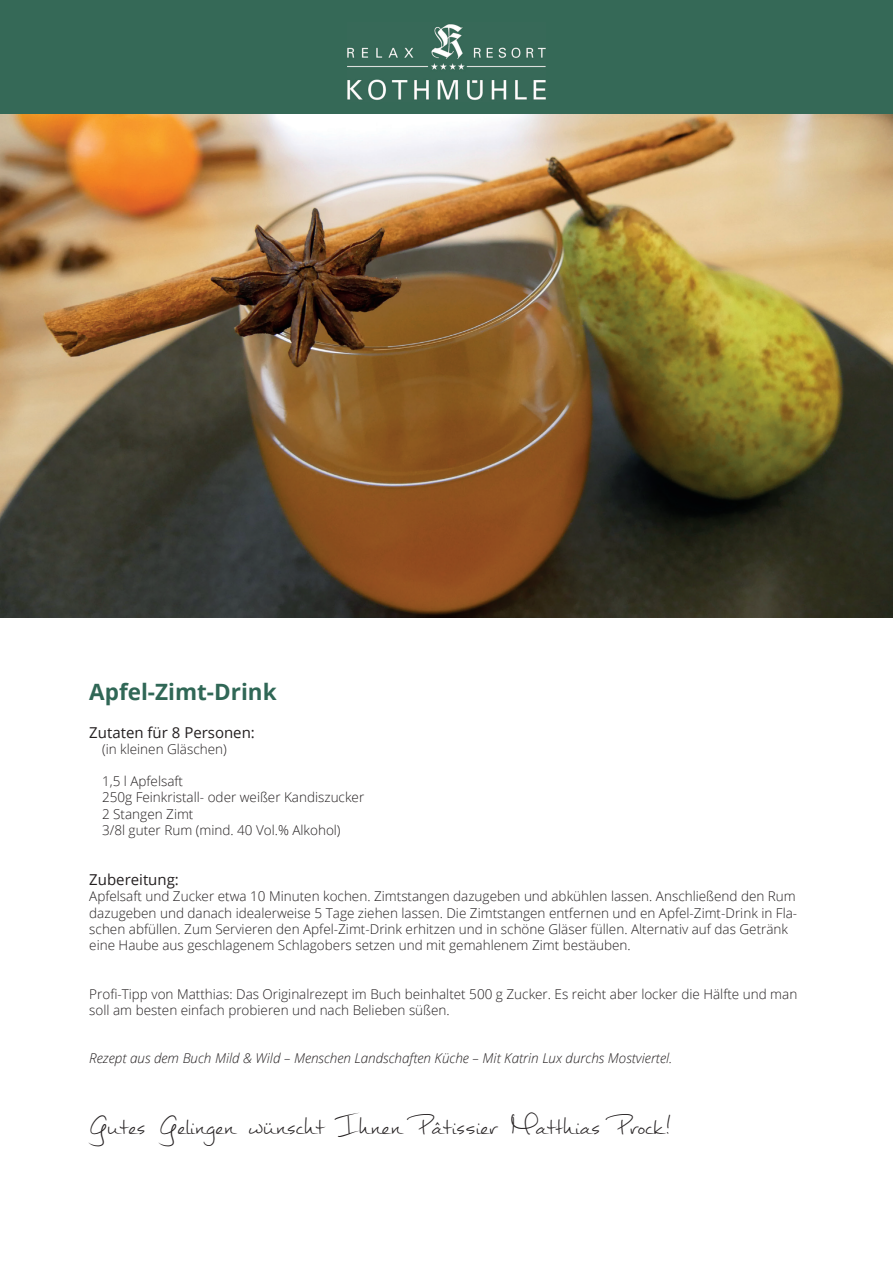
<style>
.page{position:relative;width:893px;height:1263px;background:#fff}
.page>*{position:absolute;margin:0;border:0;box-sizing:border-box;transform-origin:0 0}
.t1{font:45px "Mathilde";color:#231f20}
.t2{font:700 22.5px "Open Sans";color:#306756}
.t3{font:15px "Open Sans";color:#231f20}
.t4{font:300 13.5px/16.2px "Open Sans";color:#231f20}
.t5{font:italic 300 13.5px "Open Sans";color:#231f20}
</style>
<div class="page">
<div style="left:0;top:0;width:893px;height:116px;background:#356957"></div>
<img style="left:347px;top:24px;width:199px;height:76px">
<img style="left:0;top:115px;width:893px;height:502px">
<h2 class="t2" style="left:89px;top:676px;width:189px">Apfel-Zimt-Drink</h2>
<p class="t3" style="left:89px;top:722px;width:167px">Zutaten für 8 Personen:</p>
<p class="t4" style="left:102px;top:740px;width:126px">(in kleinen Gläschen)</p>
<p class="t4" style="left:102px;top:773px;width:264px">1,5 l Apfelsaft<br>250g Feinkristall- oder weißer Kandiszucker<br>2 Stangen Zimt<br>3/8l guter Rum (mind. 40 Vol.% Alkohol)</p>
<p class="t3" style="left:89px;top:869px;width:91px">Zubereitung:</p>
<p class="t4" style="left:89px;top:888px;width:709px">Apfelsaft und Zucker etwa 10 Minuten kochen. Zimtstangen dazugeben und abkühlen lassen. Anschließend den Rum dazugeben und danach idealerweise 5 Tage ziehen lassen. Die Zimtstangen entfernen und en Apfel-Zimt-Drink in Fla&shy;schen abfüllen. Zum Servieren den Apfel-Zimt-Drink erhitzen und in schöne Gläser füllen. Alternativ auf das Getränk eine Haube aus geschlagenem Schlagobers setzen und mit gemahlenem Zimt bestäuben.</p>
<p class="t4" style="left:89px;top:985px;width:709px">Profi-Tipp von Matthias: Das Originalrezept im Buch beinhaltet 500 g Zucker. Es reicht aber locker die Hälfte und man soll am besten einfach probieren und nach Belieben süßen.</p>
<p class="t5" style="left:89px;top:1049px;width:585px">Rezept aus dem Buch Mild &amp; Wild – Menschen Landschaften Küche – Mit Katrin Lux durchs Mostviertel.</p>
<h1 class="t1" style="left:89px;top:1092px;width:584px">Gutes Gelingen wünscht Ihnen Pâtissier Matthias Prock!</h1>
</div>
